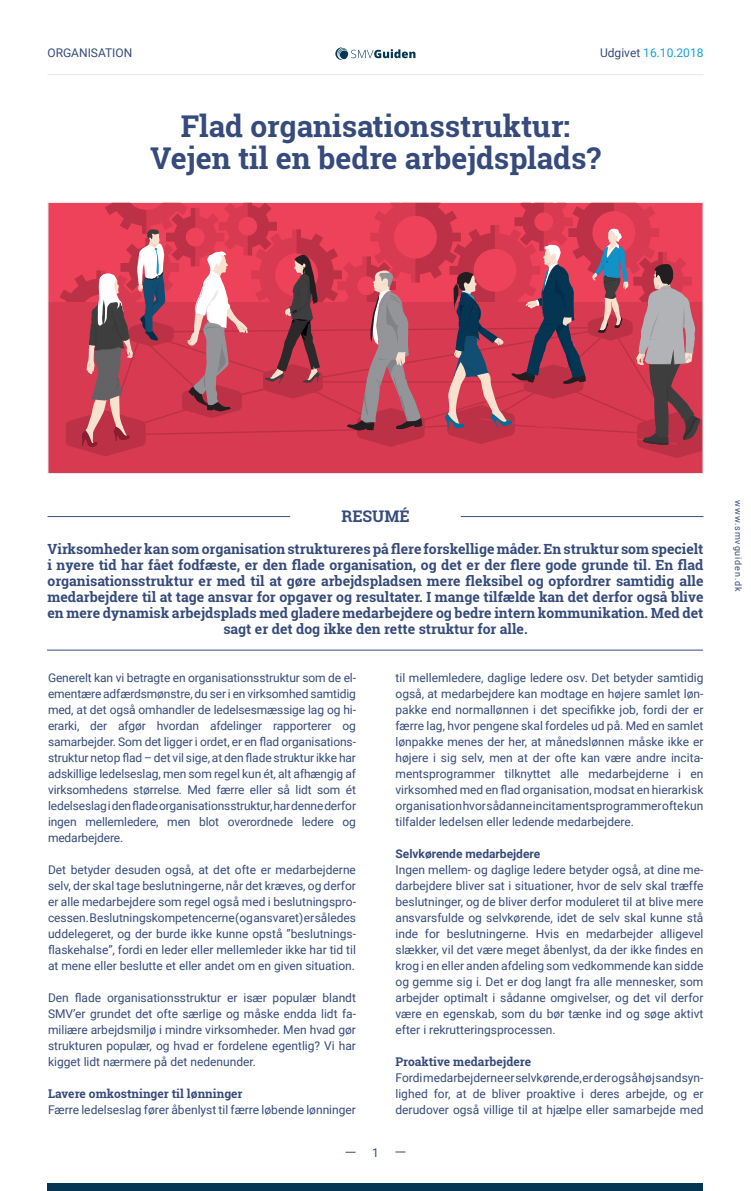
<style>
.page{position:relative;width:751px;height:1191px;background:#fff}
.page>*{position:absolute;margin:0;border:0;box-sizing:border-box;transform-origin:0 0}
.t1{font:700 30px/32px "Roboto Slab";color:#364b7b;text-align:center}
.t2{font:700 16px "Roboto Slab";color:#364b7b}
.t3{font:700 14px/16px "Roboto Slab";color:#364b7b;text-align:center}
.t4{font:12px/16px "Roboto";color:#364b7b;text-align:justify}
.t5{font:700 12px "Roboto Slab";color:#364b7b}
.t6{font:700 12px "Roboto";color:#364b7b}
.t7{font:12px "Roboto";color:#14a0d9}
.t8{font:9px "Roboto";letter-spacing:.1em;color:#364b7b}
.s1{color:#364b7b}
</style>
<div class="page">
<div style="left:48px;top:1183px;width:656px;height:8px;background:#043654"></div>
<svg style="left:336px;top:47px;width:80px;height:13px"></svg>
<hr style="left:48px;top:74px;width:656px;height:1px;background:#e6e7e9">
<div style="left:48px;top:303px;width:655px;height:171px;background:#d83a51"></div>
<svg style="left:56px;top:204px;width:646px;height:254px"></svg>
<div style="left:48px;top:202px;width:656px;height:272px;border:1px solid #e6e7e9"></div>
<hr style="left:48px;top:516px;width:242px;height:1px;background:#384d7b">
<hr style="left:461px;top:516px;width:243px;height:1px;background:#384d7b">
<hr style="left:47px;top:650px;width:656px;height:1px;background:#384d7b">
<p class="t4" style="left:48px;top:44px;width:86px">ORGANISATION</p>
<p class="t7" style="left:600px;top:44px;width:105px"><span class="s1">Udgivet</span> 16.10.2018</p>
<h1 class="t1" style="left:150px;top:110px;width:452px">Flad organisationsstruktur:<br>Vejen til en bedre arbejdsplads?</h1>
<h2 class="t2" style="left:341px;top:505px;width:70px">RESUMÉ</h2>
<p class="t3" style="left:48px;top:541px;width:658px">Virksomheder kan som organisation struktureres på flere forskellige måder. En struktur som specielt i nyere tid har fået fodfæste, er den flade organisation, og det er der flere gode grunde til. En flad organisationsstruktur er med til at gøre arbejdspladsen mere fleksibel og opfordrer samtidig alle medarbejdere til at tage ansvar for opgaver og resultater. I mange tilfælde kan det derfor også blive en mere dynamisk arbejdsplads med gladere medarbejdere og bedre intern kommunikation. Med det sagt er det dog ikke den rette struktur for alle.</p>
<p class="t4" style="left:48px;top:669px;width:310px">Generelt kan vi betragte en organisationsstruktur som de el&shy;ementære adfærdsmønstre, du ser i en virksomhed samtidig med, at det også omhandler de ledelsesmæssige lag og hi&shy;erarki, der afgør hvordan afdelinger rapporterer og samarbejder. Som det ligger i ordet, er en flad organisations&shy;struktur netop flad – det vil sige, at den flade struktur ikke har adskillige ledelseslag, men som regel kun ét, alt afhængig af virksomhedens størrelse. Med færre eller så lidt som ét ledelseslag i den flade organisationsstruktur, har denne derfor ingen mellemledere, men blot overordnede ledere og medarbejdere.</p>
<p class="t4" style="left:48px;top:861px;width:310px">Det betyder desuden også, at det ofte er medarbejderne selv, der skal tage beslutningerne, når det kræves, og derfor er alle medarbejdere som regel også med i beslutningspro&shy;cessen. Beslutningskompetencerne (og ansvaret) er således uddelegeret, og der burde ikke kunne opstå ”beslutnings&shy;flaskehalse”, fordi en leder eller mellemleder ikke har tid til at mene eller beslutte et eller andet om en given situation.</p>
<p class="t4" style="left:48px;top:989px;width:310px">Den flade organisationsstruktur er især populær blandt SMV’er grundet det ofte særlige og måske endda lidt fa&shy;miliære arbejdsmiljø i mindre virksomheder. Men hvad gør strukturen populær, og hvad er fordelene egentlig? Vi har kigget lidt nærmere på det nedenunder.</p>
<p class="t5" style="left:48px;top:1085px;width:196px">Lavere omkostninger til lønninger</p>
<p class="t4" style="left:48px;top:1101px;width:310px">Færre ledelseslag fører åbenlyst til færre løbende lønninger</p>
<p class="t4" style="left:372px;top:1144px;width:8px">1</p>
<p class="t4" style="left:396px;top:669px;width:310px">til mellemledere, daglige ledere osv. Det betyder samtidig også, at medarbejdere kan modtage en højere samlet løn&shy;pakke end normallønnen i det specifikke job, fordi der er færre lag, hvor pengene skal fordeles ud på. Med en samlet lønpakke menes der her, at månedslønnen måske ikke er højere i sig selv, men at der ofte kan være andre incita&shy;mentsprogrammer tilknyttet alle medarbejderne i en virksomhed med en flad organisation, modsat en hierarkisk organisation hvor sådanne incitamentsprogrammer ofte kun tilfalder ledelsen eller ledende medarbejdere.</p>
<p class="t6" style="left:396px;top:845px;width:146px">Selvkørende medarbejdere</p>
<p class="t4" style="left:396px;top:861px;width:310px">Ingen mellem- og daglige ledere betyder også, at dine me&shy;darbejdere bliver sat i situationer, hvor de selv skal træffe beslutninger, og de bliver derfor moduleret til at blive mere ansvarsfulde og selvkørende, idet de selv skal kunne stå inde for beslutningerne. Hvis en medarbejder alligevel slækker, vil det være meget åbenlyst, da der ikke findes en krog i en eller anden afdeling som vedkommende kan sidde og gemme sig i. Det er dog langt fra alle mennesker, som arbejder optimalt i sådanne omgivelser, og det vil derfor være en egenskab, som du bør tænke ind og søge aktivt efter i rekrutteringsprocessen.</p>
<p class="t5" style="left:396px;top:1053px;width:137px">Proaktive medarbejdere</p>
<p class="t4" style="left:396px;top:1069px;width:310px">Fordi medarbejderne er selvkørende, er der også høj sandsyn&shy;lighed for, at de bliver proaktive i deres arbejde, og er derudover også villige til at hjælpe eller samarbejde med</p>
<p class="t8" style="left:745px;top:500px;width:93px;rotate:90deg">www.smvguiden.dk</p>
</div>
